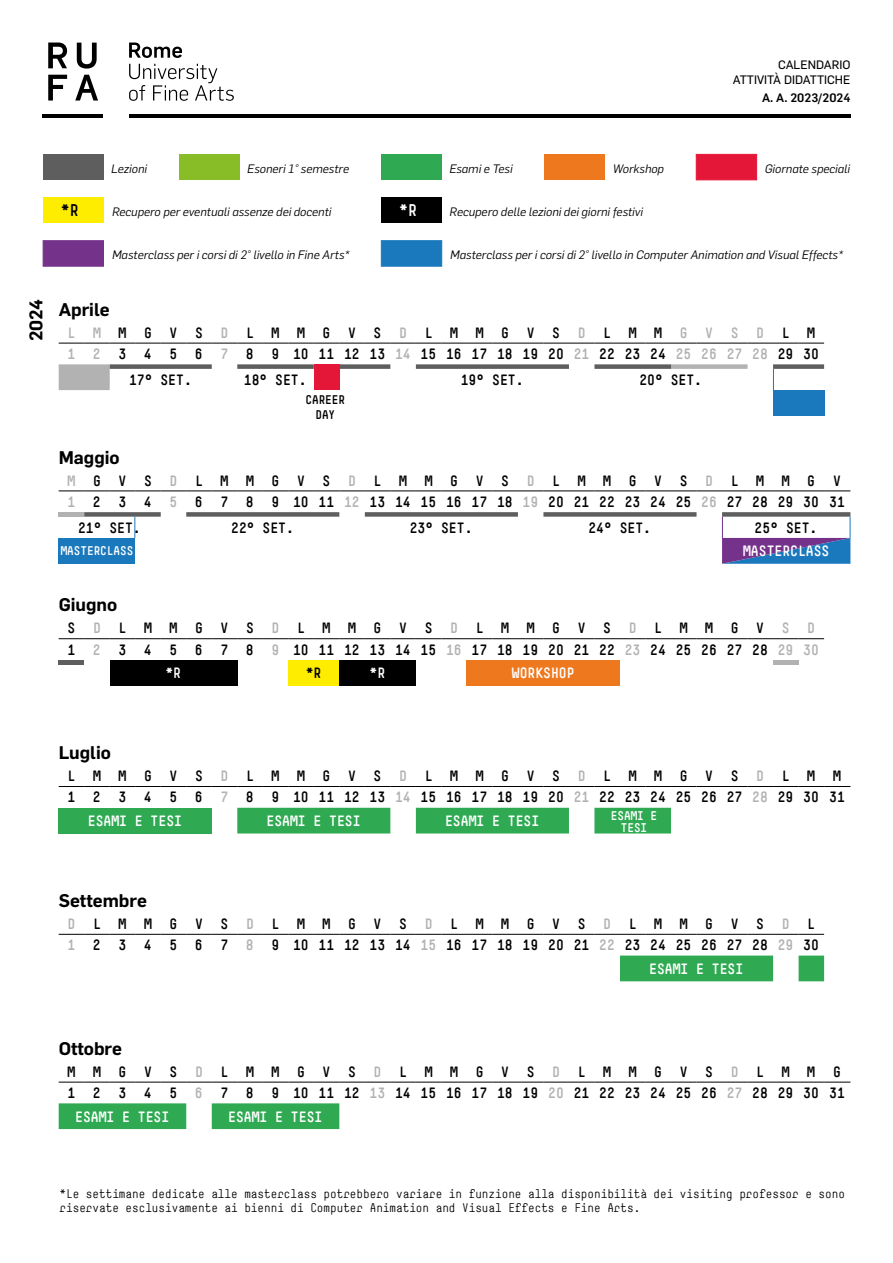
<style>
.page{position:relative;width:893px;height:1263px;background:#fff}
.page>*{position:absolute;margin:0;border:0;box-sizing:border-box;transform-origin:0 0}
.t1{font:600 18px "Flama";color:#000}
.t2{font:700 16.2px "Simple";color:#000}
.t3{font:700 16.2px "Simple";color:#fff}
.t4{font:700 14.25px/21.3px "Simple";letter-spacing:.69em;color:#000}
.t5{font:700 14.25px/21.3px "Simple";color:#000;text-align:right}
.t6{font:700 14.25px "Simple";letter-spacing:1.24em;color:#000}
.t7{font:700 14.25px "Simple";color:#fff}
.t8{font:italic 12px "Flama";color:#000}
.t9{font:12px/14.4px "Simple";color:#000}
.t10{font:12px/14.4px "Flama Basic";color:#000;text-align:right}
.t11{font:700 12px/12px "Simple";color:#fff;text-align:center}
.t12{font:500 12px "Flama";color:#000}
.t13{font:700 12px/14.4px "Simple";color:#000;text-align:center}
.s1{color:#b3b2b2}
</style>
<div class="page">
<div style="left:43px;top:240px;width:61px;height:26px;background:#75328a;border:1px solid #75328a"></div>
<div style="left:43px;top:154px;width:60px;height:26px;background:#5f5e5e"></div>
<div style="left:179px;top:154px;width:60px;height:26px;background:#88bd28"></div>
<div style="left:381px;top:154px;width:60px;height:26px;background:#2faa53"></div>
<div style="left:545px;top:154px;width:60px;height:26px;background:#ee781e"></div>
<div style="left:43px;top:197px;width:60px;height:26px;background:#ffed00"></div>
<div style="left:381px;top:197px;width:60px;height:26px;background:#000"></div>
<div style="left:381px;top:240px;width:61px;height:26px;background:#1a78bd;border:1px solid #1a78bd"></div>
<div style="left:696px;top:154px;width:61px;height:26px;background:#e51739;border:1px solid #e51739"></div>
<svg style="left:59px;top:343px;width:765px;height:1px"></svg>
<div style="left:59px;top:512px;width:25px;height:5px;background:#b3b2b2"></div>
<svg style="left:59px;top:491px;width:791px;height:1px"></svg>
<hr style="left:59px;top:660px;width:25px;height:4px;background:#5f5e5e">
<div style="left:110px;top:660px;width:127px;height:26px;background:#000"></div>
<div style="left:288px;top:660px;width:51px;height:26px;background:#ffed00"></div>
<div style="left:339px;top:660px;width:77px;height:26px;background:#000"></div>
<div style="left:467px;top:660px;width:153px;height:26px;background:#ee781e"></div>
<hr style="left:773px;top:660px;width:26px;height:4px;background:#b3b2b2">
<svg style="left:59px;top:638px;width:765px;height:1px"></svg>
<div style="left:59px;top:808px;width:153px;height:25px;background:#2faa53"></div>
<svg style="left:237px;top:808px;width:434px;height:25px;background:#48b467"></svg>
<svg style="left:59px;top:786px;width:791px;height:1px"></svg>
<svg style="left:620px;top:955px;width:204px;height:26px;background:#4db66b"></svg>
<svg style="left:59px;top:934px;width:765px;height:1px"></svg>
<svg style="left:59px;top:1103px;width:280px;height:26px;background:#44b264"></svg>
<svg style="left:59px;top:1082px;width:791px;height:1px"></svg>
<svg style="left:129px;top:43px;width:53px;height:15px"></svg>
<svg style="left:129px;top:64px;width:105px;height:37px"></svg>
<hr style="left:43px;top:115px;width:60px;height:3px;background:#000">
<svg style="left:77px;top:43px;width:20px;height:26px"></svg>
<svg style="left:48px;top:75px;width:19px;height:26px"></svg>
<svg style="left:75px;top:75px;width:23px;height:26px"></svg>
<svg style="left:48px;top:43px;width:19px;height:25px"></svg>
<hr style="left:129px;top:115px;width:721px;height:3px;background:#000">
<div style="left:773px;top:390px;width:51px;height:26px;background:#1a78bd"></div>
<svg style="left:59px;top:364px;width:765px;height:26px"></svg>
<div style="left:59px;top:538px;width:76px;height:26px;background:#1a78bd"></div>
<svg style="left:84px;top:512px;width:767px;height:52px"></svg>
<p class="t10" style="left:733px;top:57px;width:119px">CALENDARIO<br>ATTIVITÀ DIDATTICHE</p>
<p class="t12" style="left:762px;top:89px;width:90px">A. A. 2023/2024</p>
<p class="t1" style="left:23px;top:341px;width:44px;rotate:-90deg">2024</p>
<p class="t8" style="left:111px;top:160px;width:37px">Lezioni</p>
<p class="t8" style="left:247px;top:160px;width:103px">Esoneri 1° semestre</p>
<p class="t8" style="left:449px;top:160px;width:65px">Esami e Tesi</p>
<p class="t8" style="left:613px;top:160px;width:53px">Workshop</p>
<p class="t8" style="left:765px;top:160px;width:87px">Giornate speciali</p>
<p class="t2" style="left:61px;top:200px;width:19px">*R</p>
<p class="t8" style="left:112px;top:203px;width:221px">Recupero per eventuali assenze dei docenti</p>
<p class="t3" style="left:399px;top:200px;width:19px">*R</p>
<p class="t8" style="left:450px;top:203px;width:195px">Recupero delle lezioni dei giorni festivi</p>
<p class="t8" style="left:450px;top:247px;width:394px">Masterclass per i corsi di 2° livello in Computer Animation and Visual Effects*</p>
<p class="t8" style="left:112px;top:247px;width:239px">Masterclass per i corsi di 2° livello in Fine Arts*</p>
<p class="t1" style="left:59px;top:296px;width:53px">Aprile</p>
<p class="t4" style="left:67px;top:322px;width:753px"><span class="s1">LM</span>MGVS<span class="s1">D</span>LMMGVS<span class="s1">D</span>LMMGVS<span class="s1">D</span>LMM<span class="s1">GVSD</span>LM<br><span class="s1">1 2</span> 3 4 5 6 <span class="s1">7</span> 8 9 10111213<span class="s1">14</span>151617181920<span class="s1">21</span>222324<span class="s1">25262728</span>2930</p>
<p class="t4" style="left:129px;top:369px;width:64px">17° SET.</p>
<p class="t4" style="left:244px;top:369px;width:64px">18° SET.</p>
<p class="t4" style="left:461px;top:369px;width:64px">19° SET.</p>
<p class="t4" style="left:639px;top:369px;width:64px">20° SET.</p>
<p class="t13" style="left:305px;top:393px;width:41px">CAREER<br>DAY</p>
<p class="t1" style="left:59px;top:444px;width:63px">Maggio</p>
<p class="t6" style="left:68px;top:472px;width:749px"><span class="s1">M</span>GVS<span class="s1">D</span>LMMGVS<span class="s1">D</span>LMMGVS<span class="s1">D</span>LMMGVS<span class="s1">D</span>LMMG</p>
<p class="t5" style="left:67px;top:469px;width:779px">V<br><span class="s1">1</span> 2 3 4 <span class="s1">5</span> 6 7 8 9 1011<span class="s1">12</span>131415161718<span class="s1">19</span>202122232425<span class="s1">26</span>2728293031</p>
<p class="t4" style="left:78px;top:517px;width:64px">21° SET.</p>
<p class="t4" style="left:231px;top:517px;width:64px">22° SET.</p>
<p class="t4" style="left:410px;top:517px;width:64px">23° SET.</p>
<p class="t4" style="left:588px;top:517px;width:64px">24° SET.</p>
<p class="t4" style="left:755px;top:517px;width:64px">25° SET.</p>
<p class="t11" style="left:61px;top:545px;width:74px">MASTERCLASS</p>
<p class="t7" style="left:743px;top:542px;width:88px">MASTERCLASS</p>
<p class="t1" style="left:59px;top:592px;width:60px">Giugno</p>
<p class="t4" style="left:67px;top:617px;width:753px">S<span class="s1">D</span>LMMGVS<span class="s1">D</span>LMMGVS<span class="s1">D</span>LMMGVS<span class="s1">D</span>LMMGV<span class="s1">SD<br></span>1 <span class="s1">2</span> 3 4 5 6 7 8 <span class="s1">9</span> 101112131415<span class="s1">16</span>171819202122<span class="s1">23</span>2425262728<span class="s1">2930</span></p>
<p class="t7" style="left:165px;top:664px;width:17px">*R</p>
<p class="t4" style="left:306px;top:662px;width:17px">*R</p>
<p class="t7" style="left:369px;top:664px;width:17px">*R</p>
<p class="t7" style="left:512px;top:664px;width:64px">WORKSHOP</p>
<p class="t1" style="left:59px;top:740px;width:54px">Luglio</p>
<p class="t6" style="left:68px;top:767px;width:749px">LMMGVS<span class="s1">D</span>LMMGVS<span class="s1">D</span>LMMGVS<span class="s1">D</span>LMMGVS<span class="s1">D</span>LM</p>
<p class="t5" style="left:67px;top:765px;width:779px">M<br>1 2 3 4 5 6 <span class="s1">7</span> 8 9 10111213<span class="s1">14</span>151617181920<span class="s1">21</span>222324252627<span class="s1">28</span>293031</p>
<p class="t7" style="left:88px;top:812px;width:96px">ESAMI E TESI</p>
<p class="t7" style="left:267px;top:812px;width:96px">ESAMI E TESI</p>
<p class="t7" style="left:445px;top:812px;width:96px">ESAMI E TESI</p>
<p class="t11" style="left:611px;top:809px;width:48px">ESAMI E<br>TESI</p>
<p class="t1" style="left:59px;top:888px;width:90px">Settembre</p>
<p class="t4" style="left:67px;top:913px;width:753px"><span class="s1">D</span>LMMGVS<span class="s1">D</span>LMMGVS<span class="s1">D</span>LMMGVS<span class="s1">D</span>LMMGVS<span class="s1">D</span>L<br><span class="s1">1</span> 2 3 4 5 6 7 <span class="s1">8</span> 9 1011121314<span class="s1">15</span>161718192021<span class="s1">22</span>232425262728<span class="s1">29</span>30</p>
<p class="t7" style="left:649px;top:960px;width:96px">ESAMI E TESI</p>
<p class="t1" style="left:59px;top:1035px;width:65px">Ottobre</p>
<p class="t6" style="left:68px;top:1063px;width:749px">MMGVS<span class="s1">D</span>LMMGVS<span class="s1">D</span>LMMGVS<span class="s1">D</span>LMMGVS<span class="s1">D</span>LMM</p>
<p class="t5" style="left:67px;top:1061px;width:779px">G<br>1 2 3 4 5 <span class="s1">6</span> 7 8 9 101112<span class="s1">13</span>141516171819<span class="s1">20</span>212223242526<span class="s1">27</span>28293031</p>
<p class="t7" style="left:75px;top:1107px;width:96px">ESAMI E TESI</p>
<p class="t7" style="left:228px;top:1107px;width:96px">ESAMI E TESI</p>
<p class="t9" style="left:60px;top:1186px;width:787px">*Le settimane dedicate alle masterclass potrebbero variare in funzione alla disponibilità dei visiting professor e sono riservate esclusivamente ai bienni di Computer Animation and Visual Effects e Fine Arts.</p>
</div>
